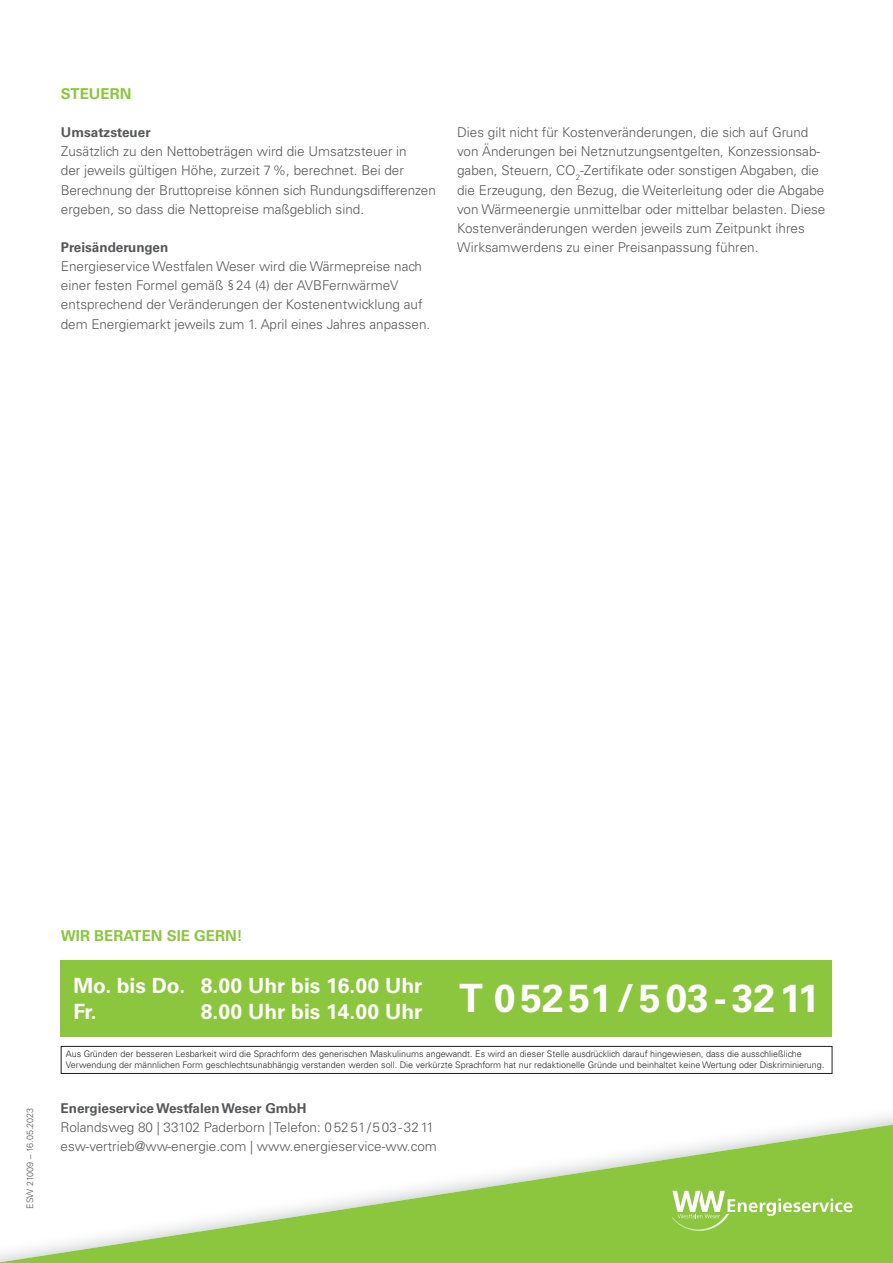
<style>
.page{position:relative;width:893px;height:1263px;background:#fff}
.page>*{position:absolute;margin:0;border:0;box-sizing:border-box;transform-origin:0 0}
.t1{font:700 21px/25.5px "Univers LT Std";color:#fff}
.t2{font:700 15px "Univers LT Std";color:#8bc63e}
.t3{font:300 13.5px/19.2px "Univers LT Std";color:#57585a}
.t4{font:700 13.5px "Univers LT Std";color:#57585a}
.t5{font:300 9px/10.8px "Univers LT Std";color:#231f20}
.t6{font:300 9px "Univers LT Std";color:#57585a}
</style>
<div class="page">
<svg style="left:0;top:1124px;width:893px;height:139px"></svg>
<img style="left:672px;top:1218px;width:57px;height:13px">
<svg style="left:672px;top:1191px;width:181px;height:27px"></svg>
<div style="left:61px;top:960px;width:771px;height:76px;background:#8bc63e"></div>
<div style="left:61px;top:1046px;width:771px;height:28px;border:1px solid #231f20"></div>
<p class="t2" style="left:61px;top:85px;width:72px">STEUERN</p>
<p class="t4" style="left:61px;top:124px;width:91px">Umsatzsteuer</p>
<p class="t3" style="left:61px;top:142px;width:376px">Zusätzlich zu den Nettobeträgen wird die Umsatzsteuer in<br>der jeweils gültigen Höhe, zurzeit 7 %, berechnet. Bei der Berechnung der Bruttopreise können sich Rundungsdifferenzen ergeben, so dass die Nettopreise maßgeblich sind.</p>
<p class="t4" style="left:61px;top:239px;width:109px">Preisänderungen</p>
<p class="t3" style="left:61px;top:257px;width:371px">Energieservice Westfalen Weser wird die Wärmepreise nach einer festen Formel gemäß § 24 (4) der AVBFernwärmeV entsprechend der Veränderungen der Kostenentwicklung auf dem Energiemarkt jeweils zum 1. April eines Jahres anpassen.</p>
<p class="t3" style="left:457px;top:123px;width:370px">Dies gilt nicht für Kostenveränderungen, die sich auf Grund von Änderungen bei Netznutzungsentgelten, Konzessionsab&shy;gaben, Steuern, CO<sub>2</sub>-Zertifikate oder sonstigen Abgaben, die die Erzeugung, den Bezug, die Weiterleitung oder die Abgabe von Wärmeenergie unmittelbar oder mittelbar belasten. Diese Kostenveränderungen werden jeweils zum Zeitpunkt ihres Wirksamwerdens zu einer Preisanpassung führen.</p>
<p class="t6" style="left:24px;top:1209px;width:103px;rotate:-90deg">ESW 21009 – 16.05.2023</p>
<p class="t2" style="left:61px;top:927px;width:183px">WIR BERATEN SIE GERN!</p>
<h1 class="t1" style="left:73px;top:973px;width:351px">Mo. bis Do. 8.00 Uhr bis 16.00 Uhr<br>Fr.</h1>
<h1 class="t1" style="left:201px;top:999px;width:620px">8.00 Uhr bis 14.00 Uhr <sup>T</sup> <sup>0</sup> <sup>52</sup> <sup>51</sup> <sup>/</sup> <sup>5</sup> <sup>03</sup> <sup>-</sup> <sup>32</sup> <sup>11</sup></h1>
<p class="t5" style="left:66px;top:1048px;width:760px">Aus Gründen der besseren Lesbarkeit wird die Sprachform des generischen Maskulinums angewandt. Es wird an dieser Stelle ausdrücklich darauf hingewiesen, dass die ausschließliche<br>Verwendung der männlichen Form geschlechtsunabhängig verstanden werden soll. Die verkürzte Sprachform hat nur redaktionelle Gründe und beinhaltet keine Wertung oder Diskriminierung.</p>
<p class="t4" style="left:61px;top:1100px;width:247px">Energieservice Westfalen Weser GmbH</p>
<p class="t3" style="left:61px;top:1118px;width:378px">Rolandsweg 80 | 33102 Paderborn | Telefon: 0 52 51 / 5 03 - 32 11 esw-vertrieb@ww-energie.com | www.energieservice-ww.com</p>
</div>
